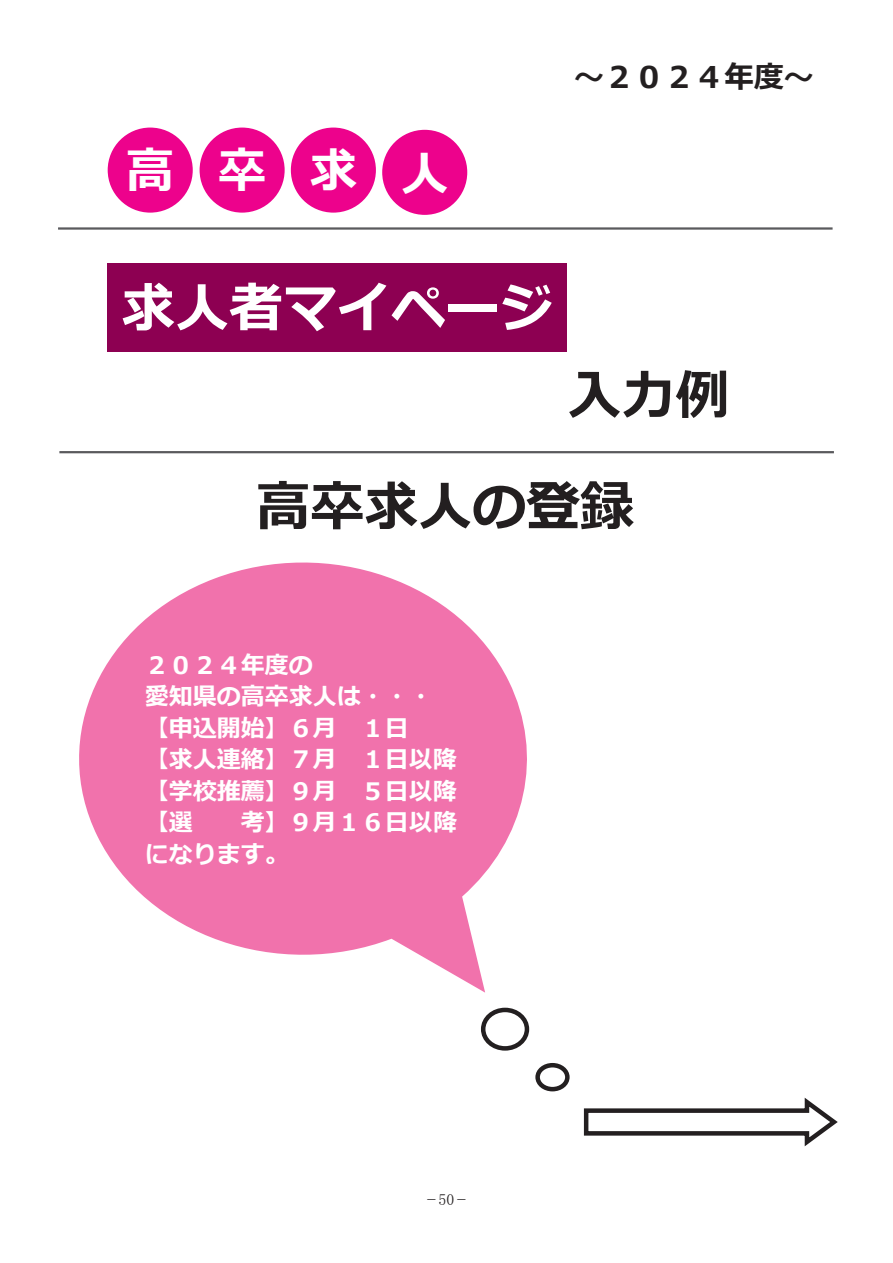
<style>
.page{position:relative;width:893px;height:1263px;background:#fff}
.page>*{position:absolute;margin:0;border:0;box-sizing:border-box;transform-origin:0 0}
.t1{font:700 54px "Meiryo";color:#231f20}
.t2{font:700 54px "Meiryo";color:#fff}
.t3{font:700 48px "Meiryo";color:#fff}
.t4{font:700 30px "Meiryo";color:#231f20}
.t5{font:700 24px/31.5px "Meiryo";color:#fff}
.t6{font:15.75px "MS P Mincho";color:#231f20;scale:1.2 1}
</style>
<div class="page">
<div style="left:108px;top:264px;width:459px;height:88px;background:#8d0052"></div>
<hr style="left:59px;top:451px;width:775px;height:2px;background:#5a5a5d">
<hr style="left:58px;top:227px;width:775px;height:3px;background:#5a5a5d">
<div style="left:108px;top:128px;width:85px;height:85px;background:#ed028c;border-radius:50%"></div>
<div style="left:200px;top:128px;width:85px;height:85px;background:#ed028c;border-radius:50%"></div>
<div style="left:291px;top:128px;width:85px;height:85px;background:#ed028c;border-radius:50%"></div>
<div style="left:382px;top:130px;width:85px;height:85px;background:#ed028c;border-radius:50%"></div>
<svg style="left:79px;top:562px;width:448px;height:431px;fill:#f172ac"></svg>
<div style="left:535px;top:1063px;width:35px;height:28px;border:4px solid #231f20;border-radius:50%"></div>
<div style="left:481px;top:1008px;width:48px;height:42px;border:4px solid #231f20;border-radius:50%"></div>
<svg style="left:583px;top:1097px;width:255px;height:50px"></svg>
<h2 class="t3" style="left:126px;top:137px;width:324px">高卒求人</h2>
<p class="t4" style="left:574px;top:56px;width:241px">～２０２４年度～</p>
<h1 class="t2" style="left:121px;top:270px;width:434px">求人者マイページ</h1>
<h1 class="t1" style="left:568px;top:357px;width:163px">入力例</h1>
<h1 class="t1" style="left:256px;top:468px;width:379px">高卒求人の登録</h1>
<p class="t5" style="left:145px;top:650px;width:314px">２０２４年度の<br>愛知県の高卒求人は・・・【申込開始】６月 １日<br>【求人連絡】７月 １日以降【学校推薦】９月 ５日以降【選</p>
<p class="t5" style="left:145px;top:808px;width:314px;text-indent:96px">考】９月１６日以降になります。</p>
<p class="t6" style="left:427px;top:1191px;width:34px">-50-</p>
</div>
